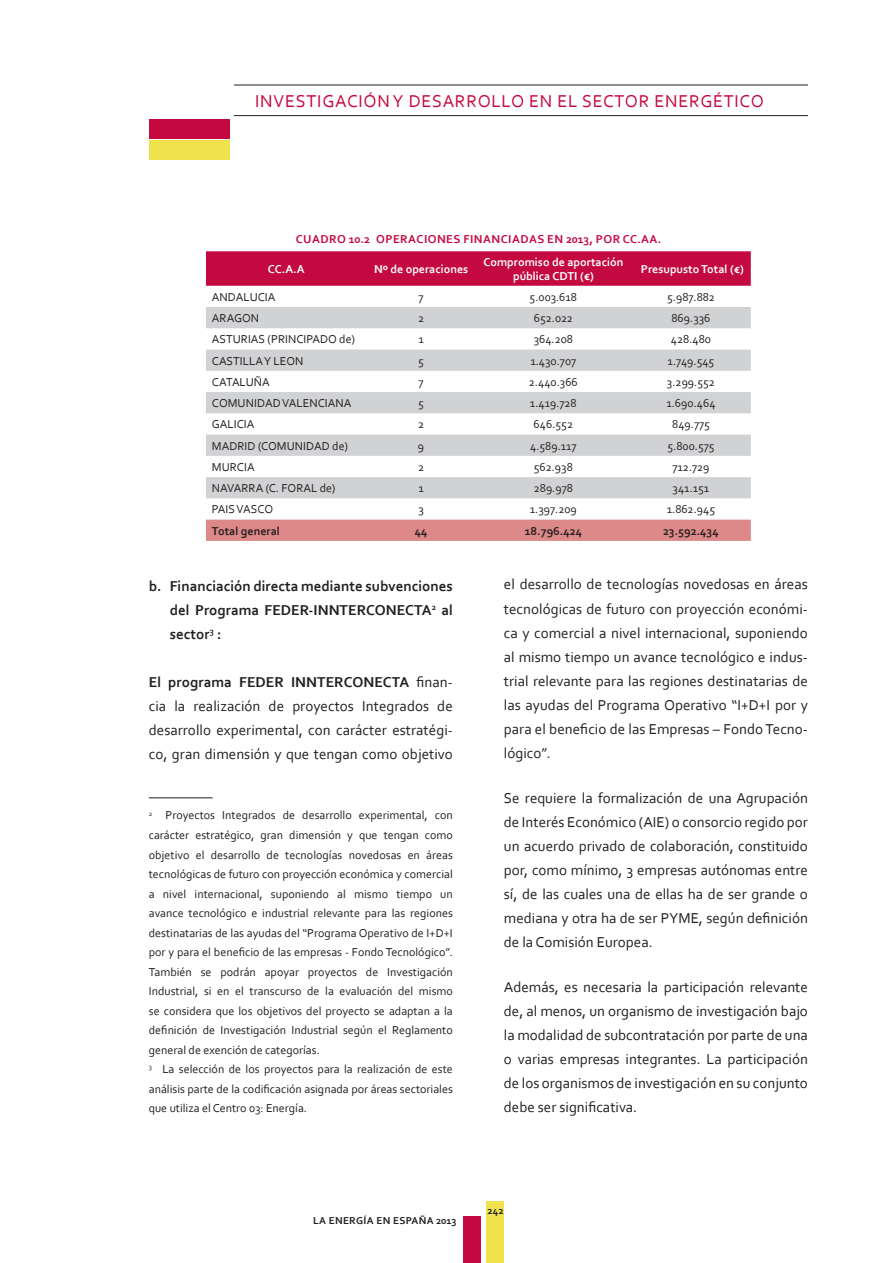
<style>
.page{position:relative;width:893px;height:1263px;background:#fff}
.page>*{position:absolute;margin:0;border:0;box-sizing:border-box;transform-origin:0 0}
.t1{font:18px "Corbel";letter-spacing:.04em;color:#c40941}
.textogeneral{font:15px/24px "Corbel";color:#231f20;text-align:justify}
.textogeneral-2{font:700 15px/24px "Corbel";color:#231f20;text-align:justify}
.textogeneralnotas{font:12px/19.5px "Corbel";color:#231f20;text-align:justify}
.tablatexto{font:12px "Corbel";color:#231f20}
.tablatexto-2{font:700 12px/13.5px "Corbel";color:#fff;text-align:center}
.graficotitulo{font:700 12px "Corbel";letter-spacing:.04em;color:#c40941}
.tablatexto-3{font:700 12px "Corbel";color:#231f20}
.t2{font:700 10.5px "Corbel";letter-spacing:.03em;color:#231f20}
.s1{font-weight:700}
</style>
<div class="page">
<hr style="left:234px;top:85px;width:574px;height:1px;background:#231f20">
<hr style="left:234px;top:115px;width:574px;height:1px;background:#231f20">
<div style="left:149px;top:119px;width:81px;height:19px;background:#c40941"></div>
<div style="left:149px;top:140px;width:81px;height:19px;background:#f0e24c"></div>
<div style="left:463px;top:1216px;width:17px;height:47px;background:#c40941"></div>
<div style="left:487px;top:1201px;width:17px;height:62px;background:#f0e24c"></div>
<hr style="left:149px;top:797px;width:64px;height:1px;background:#231f20">
<div style="left:206px;top:251px;width:545px;height:35px;background:#c40941"></div>
<svg style="left:206px;top:307px;width:545px;height:191px;fill:#d1d2d4"></svg>
<div style="left:206px;top:520px;width:545px;height:21px;background:#de8989"></div>
<p class="t1" style="left:255px;top:89px;width:510px">INVESTIGACIÓN Y DESARROLLO EN EL SECTOR ENERGÉTICO</p>
<p class="graficotitulo" style="left:296px;top:231px;width:367px">CUADRO 10.2 OPERACIONES FINANCIADAS EN 2013, POR CC.AA.</p>
<p class="tablatexto-2" style="left:268px;top:262px;width:38px">CC.A.A</p>
<p class="tablatexto-2" style="left:374px;top:262px;width:96px">Nº de operaciones</p>
<p class="tablatexto-2" style="left:483px;top:255px;width:142px">Compromiso de aportación pública CDTI (€)</p>
<p class="tablatexto-2" style="left:641px;top:262px;width:104px">Presupusto Total (€)</p>
<p class="tablatexto" style="left:212px;top:289px;width:65px">ANDALUCIA</p>
<p class="tablatexto" style="left:419px;top:289px;width:7px">7</p>
<p class="tablatexto" style="left:530px;top:289px;width:49px">5.003.618</p>
<p class="tablatexto" style="left:667px;top:289px;width:49px">5.987.882</p>
<p class="tablatexto" style="left:212px;top:311px;width:49px">ARAGON</p>
<p class="tablatexto" style="left:418px;top:311px;width:8px">2</p>
<p class="tablatexto" style="left:534px;top:311px;width:40px">652.022</p>
<p class="tablatexto" style="left:671px;top:311px;width:41px">869.336</p>
<p class="tablatexto" style="left:212px;top:332px;width:145px">ASTURIAS (PRINCIPADO de)</p>
<p class="tablatexto" style="left:418px;top:332px;width:7px">1</p>
<p class="tablatexto" style="left:534px;top:332px;width:41px">364.208</p>
<p class="tablatexto" style="left:671px;top:332px;width:42px">428.480</p>
<p class="tablatexto" style="left:212px;top:353px;width:93px">CASTILLA Y LEON</p>
<p class="tablatexto" style="left:418px;top:353px;width:7px">5</p>
<p class="tablatexto" style="left:530px;top:353px;width:47px">1.430.707</p>
<p class="tablatexto" style="left:668px;top:353px;width:48px">1.749.545</p>
<p class="tablatexto" style="left:212px;top:374px;width:59px">CATALUÑA</p>
<p class="tablatexto" style="left:419px;top:374px;width:7px">7</p>
<p class="tablatexto" style="left:529px;top:374px;width:51px">2.440.366</p>
<p class="tablatexto" style="left:667px;top:374px;width:50px">3.299.552</p>
<p class="tablatexto" style="left:212px;top:396px;width:141px">COMUNIDAD VALENCIANA</p>
<p class="tablatexto" style="left:418px;top:396px;width:7px">5</p>
<p class="tablatexto" style="left:530px;top:396px;width:48px">1.419.728</p>
<p class="tablatexto" style="left:666px;top:396px;width:51px">1.690.464</p>
<p class="tablatexto" style="left:212px;top:417px;width:44px">GALICIA</p>
<p class="tablatexto" style="left:418px;top:417px;width:8px">2</p>
<p class="tablatexto" style="left:534px;top:417px;width:41px">646.552</p>
<p class="tablatexto" style="left:672px;top:417px;width:39px">849.775</p>
<p class="tablatexto" style="left:212px;top:438px;width:138px">MADRID (COMUNIDAD de)</p>
<p class="tablatexto" style="left:418px;top:438px;width:8px">9</p>
<p class="tablatexto" style="left:530px;top:438px;width:48px">4.589.117</p>
<p class="tablatexto" style="left:667px;top:438px;width:48px">5.800.575</p>
<p class="tablatexto" style="left:212px;top:459px;width:44px">MURCIA</p>
<p class="tablatexto" style="left:418px;top:459px;width:8px">2</p>
<p class="tablatexto" style="left:534px;top:459px;width:41px">562.938</p>
<p class="tablatexto" style="left:672px;top:459px;width:39px">712.729</p>
<p class="tablatexto" style="left:212px;top:481px;width:125px">NAVARRA (C. FORAL de)</p>
<p class="tablatexto" style="left:418px;top:481px;width:7px">1</p>
<p class="tablatexto" style="left:534px;top:481px;width:41px">289.978</p>
<p class="tablatexto" style="left:673px;top:481px;width:38px">341.151</p>
<p class="tablatexto" style="left:212px;top:502px;width:63px">PAIS VASCO</p>
<p class="tablatexto" style="left:418px;top:502px;width:7px">3</p>
<p class="tablatexto" style="left:530px;top:502px;width:48px">1.397.209</p>
<p class="tablatexto" style="left:667px;top:502px;width:50px">1.862.945</p>
<p class="tablatexto-3" style="left:212px;top:523px;width:69px">Total general</p>
<p class="tablatexto-3" style="left:415px;top:523px;width:14px">44</p>
<p class="tablatexto-3" style="left:525px;top:523px;width:59px">18.796.424</p>
<p class="tablatexto-3" style="left:663px;top:523px;width:57px">23.592.434</p>
<p class="textogeneral-2" style="left:170px;top:573px;width:285px;text-indent:-21px">b. Financiación directa mediante subvenciones del Programa FEDER-INNTERCONECTA<sup>2</sup> al sector<sup>3</sup> :</p>
<p class="textogeneral" style="left:149px;top:669px;width:306px"><span class="s1">El programa FEDER INNTERCONECTA</span> finan&shy;cia la realización de proyectos Integrados de desarrollo experimental, con carácter estratégi&shy;co, gran dimensión y que tengan como objetivo</p>
<p class="textogeneralnotas" style="left:149px;top:805px;width:306px"><sup>2</sup> Proyectos Integrados de desarrollo experimental, con carácter estratégico, gran dimensión y que tengan como objetivo el desarrollo de tecnologías novedosas en áreas tecnológicas de futuro con proyección económica y comercial a nivel internacional, suponiendo al mismo tiempo un avance tecnológico e industrial relevante para las regiones destinatarias de las ayudas del “Programa Operativo de I+D+I por y para el beneficio de las empresas - Fondo Tecnológico”.<br>También se podrán apoyar proyectos de Investigación Industrial, si en el transcurso de la evaluación del mismo se considera que los objetivos del proyecto se adaptan a la definición de Investigación Industrial según el Reglamento general de exención de categorías.</p>
<p class="textogeneralnotas" style="left:149px;top:1059px;width:306px"><sup>3</sup> La selección de los proyectos para la realización de este análisis parte de la codificación asignada por áreas sectoriales que utiliza el Centro 03: Energía.</p>
<p class="textogeneral" style="left:504px;top:572px;width:306px">el desarrollo de tecnologías novedosas en áreas tecnológicas de futuro con proyección económi&shy;ca y comercial a nivel internacional, suponiendo al mismo tiempo un avance tecnológico e indus&shy;trial relevante para las regiones destinatarias de las ayudas del Programa Operativo “I+D+I por y para el beneficio de las Empresas – Fondo Tecno&shy;lógico”.</p>
<p class="textogeneral" style="left:504px;top:785px;width:306px">Se requiere la formalización de una Agrupación de Interés Económico (AIE) o consorcio regido por un acuerdo privado de colaboración, constituido por, como mínimo, 3 empresas autónomas entre sí, de las cuales una de ellas ha de ser grande o mediana y otra ha de ser PYME, según definición de la Comisión Europea.</p>
<p class="textogeneral" style="left:504px;top:974px;width:306px">Además, es necesaria la participación relevante de, al menos, un organismo de investigación bajo la modalidad de subcontratación por parte de una o varias empresas integrantes. La participación de los organismos de investigación en su conjunto debe ser significativa.</p>
<p class="t2" style="left:313px;top:1214px;width:145px">LA ENERGÍA EN ESPAÑA 2013</p>
<p class="t2" style="left:488px;top:1204px;width:18px">242</p>
</div>
